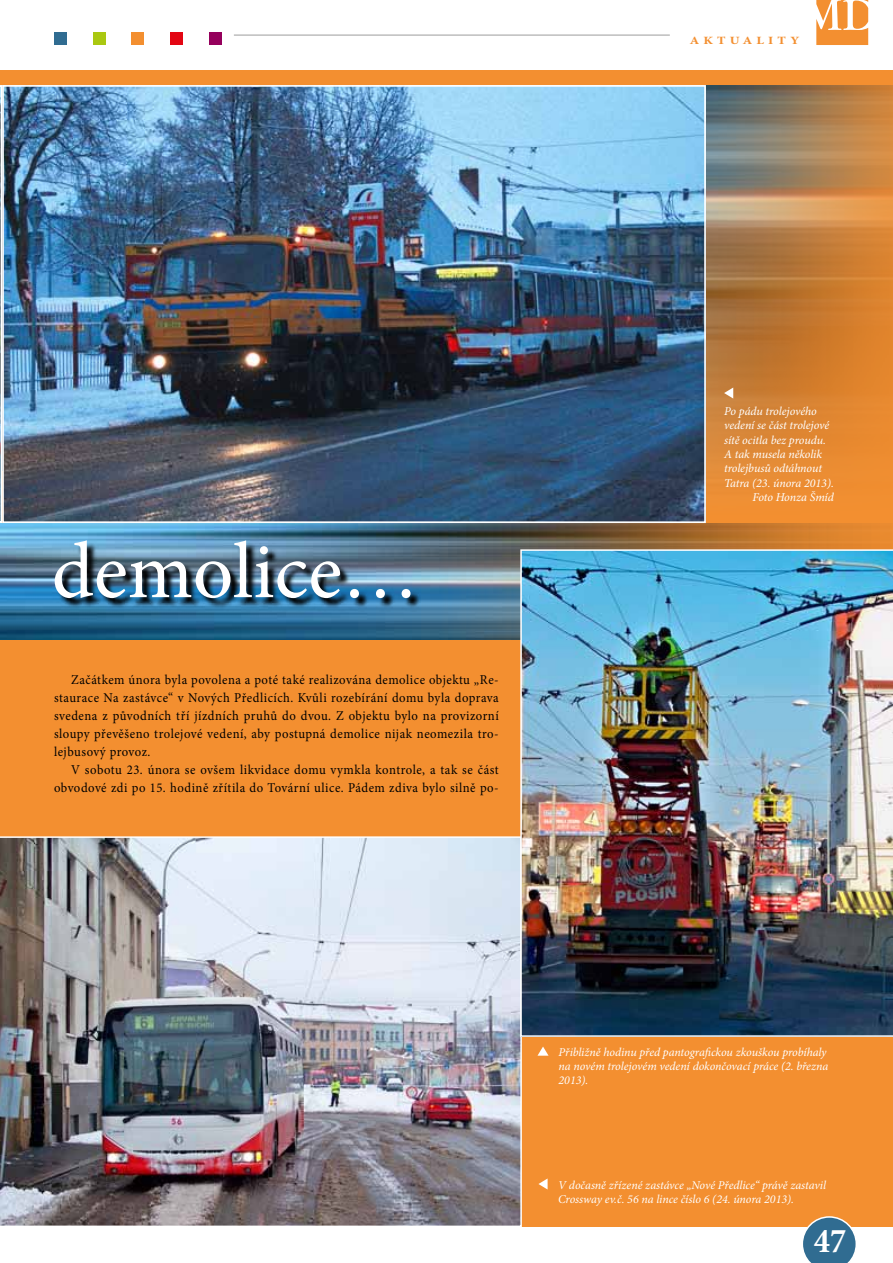
<style>
.page{position:relative;width:893px;height:1263px;background:#fff}
.page>*{position:absolute;margin:0;border:0;box-sizing:border-box;transform-origin:0 0}
.t1{font:79.8px "Minion Pro";color:#fff}
.t2{font:700 condensed 34.95px "Minion Pro";color:#fff}
.t3{font:13.5px/18px "Minion Pro";letter-spacing:.04em;color:#000;text-align:justify;scale:.94 1}
.t4{font:italic 12px/14.4px "Minion Pro";letter-spacing:-.005em;color:#fff}
.t5{font:700 condensed 11.25px "Minion Pro";letter-spacing:.28em;color:#f38f30;scale:1.33 1}
</style>
<div class="page">
<div style="left:209px;top:32px;width:13px;height:13px;background:#95005c"></div>
<div style="left:170px;top:32px;width:13px;height:13px;background:#e30613"></div>
<div style="left:131px;top:32px;width:13px;height:13px;background:#f38f30"></div>
<div style="left:93px;top:32px;width:12px;height:13px;background:#aac811"></div>
<div style="left:54px;top:32px;width:13px;height:13px;background:#306c91"></div>
<div style="left:0;top:70px;width:893px;height:1157px;background:#f38f30"></div>
<img style="left:706px;top:85px;width:187px;height:401px">
<img style="left:0;top:523px;width:890px;height:116px">
<img style="left:5px;top:88px;width:698px;height:432px">
<div style="left:2px;top:85px;width:704px;height:438px;border:2px solid #fff"></div>
<svg style="left:0;top:85px;width:2px;height:438px"></svg>
<img style="left:0;top:836px;width:522px;height:391px">
<img style="left:0;top:542px;width:421px;height:84px">
<img style="left:520px;top:549px;width:373px;height:488px">
<svg style="left:537px;top:1046px;width:12px;height:10px"></svg>
<svg style="left:538px;top:1178px;width:10px;height:11px"></svg>
<svg style="left:724px;top:387px;width:9px;height:12px"></svg>
<hr style="left:234px;top:35px;width:436px;height:1px;background:#9d9d9c">
<svg style="left:816px;top:0;width:52px;height:45px"></svg>
<svg style="left:803px;top:1216px;width:53px;height:47px"></svg>
<p class="t5" style="left:690px;top:33px;width:84px">AKTUALITY</p>
<h1 class="t1" style="left:52px;top:518px;width:369px">demolice…</h1>
<p class="t3" style="left:54px;top:671px;width:475px;text-indent:17px">Začátkem února byla povolena a poté také realizována demolice objektu „Re&shy;staurace Na zastávce“ v Nových Předlicích. Kvůli rozebírání domu byla doprava svedena z původních tří jízdních pruhů do dvou. Z objektu bylo na provizorní sloupy převěšeno trolejové vedení, aby postupná demolice nijak neomezila tro&shy;lejbusový provoz.</p>
<p class="t3" style="left:54px;top:761px;width:475px;text-align:right">V sobotu 23. února se ovšem likvidace domu vymkla kontrole, a tak se část obvodové zdi po 15. hodině zřítila do Tovární ulice. Pádem zdiva bylo silně po-</p>
<p class="t4" style="left:724px;top:404px;width:94px">Po pádu trolejového</p>
<p class="t4" style="left:724px;top:418px;width:107px">vedení se část trolejové</p>
<p class="t4" style="left:724px;top:433px;width:103px">sítě ocitla bez proudu.</p>
<p class="t4" style="left:724px;top:447px;width:100px">A tak musela několik</p>
<p class="t4" style="left:724px;top:461px;width:99px">trolejbusů odtáhnout</p>
<p class="t4" style="left:724px;top:476px;width:111px">Tatra (23. února 2013).</p>
<p class="t4" style="left:752px;top:490px;width:83px">Foto Honza Šmíd</p>
<p class="t4" style="left:559px;top:1044px;width:271px">Přibližně hodinu před pantografickou zkouškou probíhaly na novém trolejovém vedení dokončovací práce (2. března<br>2013).</p>
<p class="t4" style="left:558px;top:1177px;width:269px">V dočasně zřízené zastávce „Nové Předlice“ právě zastavil<br>Crossway ev.č. 56 na lince číslo 6 (24. února 2013).</p>
<h2 class="t2" style="left:814px;top:1217px;width:34px">47</h2>
</div>
